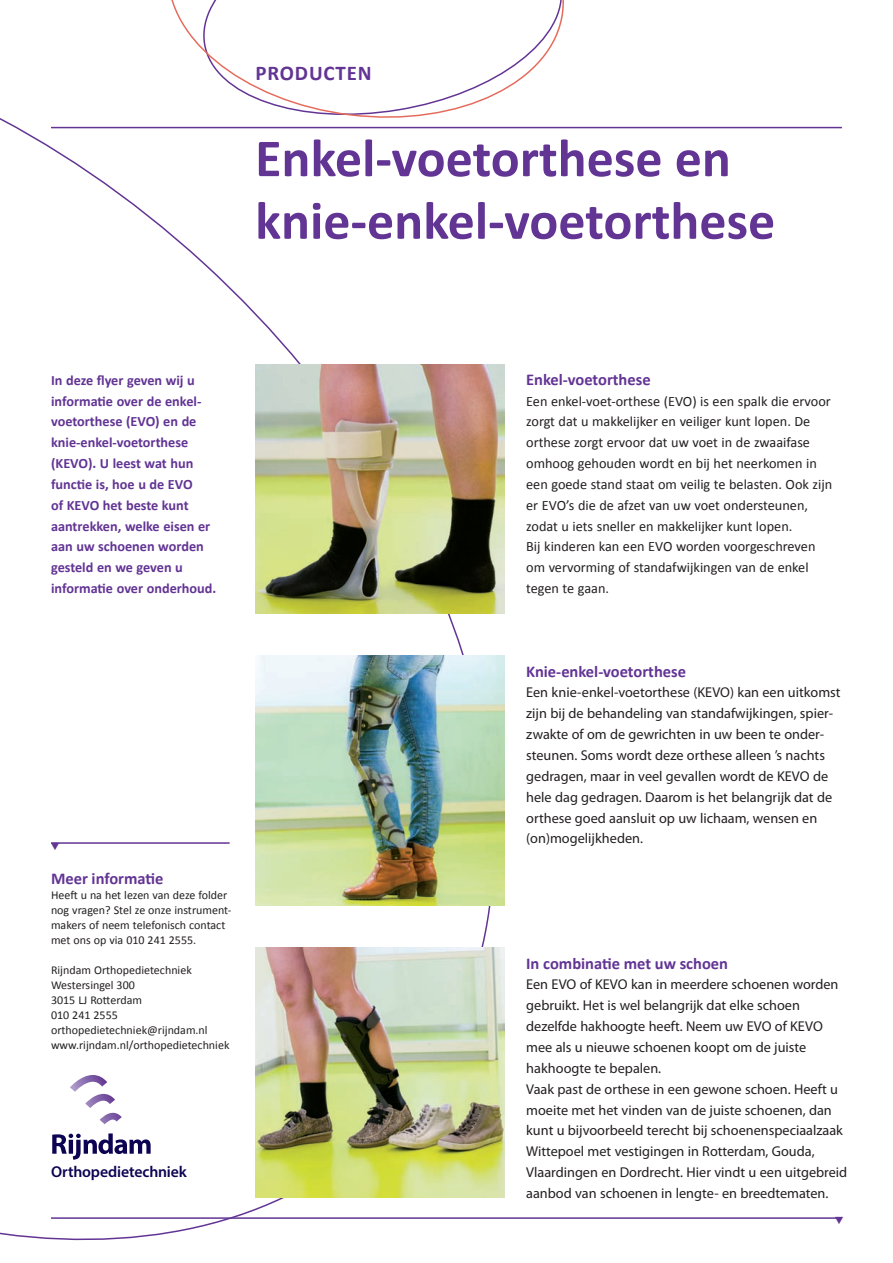
<style>
.page{position:relative;width:893px;height:1263px;background:#fff}
.page>*{position:absolute;margin:0;border:0;box-sizing:border-box;transform-origin:0 0}
.t1{font:700 54px/62.6px "Calibri";color:#623494}
.t2{font:700 21px "Calibri";letter-spacing:.04em;color:#623494}
.t3{font:700 16.5px "Calibri";color:#623494}
.t4{font:600 15.75px "Myriad Pro";letter-spacing:-.01em;color:#0c0452}
.t5{font:14.25px/20.9px "Myriad Pro";color:#231f20}
.t6{font:14.25px/20.9px "Calibri";color:#231f20}
.t7{font:700 14.25px/20.9px "Calibri";color:#623494}
.t8{font:12px/15px "Calibri";color:#231f20}
</style>
<div class="page">
<img style="left:70px;top:1075px;width:37px;height:17px">
<img style="left:85px;top:1094px;width:30px;height:14px">
<img style="left:100px;top:1113px;width:22px;height:11px">
<svg style="left:52px;top:1133px;width:99px;height:27px"></svg>
<hr style="left:51px;top:842px;width:179px;height:2px;background:#623494">
<hr style="left:51px;top:127px;width:791px;height:1px;background:#623494">
<svg style="left:160px;top:0;width:412px;height:129px"></svg>
<hr style="left:51px;top:1217px;width:791px;height:2px;background:#623494">
<img style="left:255px;top:364px;width:250px;height:250px">
<img style="left:255px;top:656px;width:250px;height:250px">
<img style="left:255px;top:948px;width:250px;height:249px">
<svg style="left:835px;top:1217px;width:7px;height:2px"></svg>
<h2 class="t2" style="left:256px;top:60px;width:118px">PrOdUctEn</h2>
<h1 class="t1" style="left:255px;top:126px;width:522px">Enkel-voetorthese en knie-enkel-voetorthese</h1>
<p class="t7" style="left:51px;top:369px;width:167px">In deze flyer geven wij u informatie over de enkel&shy;voetorthese (EVO) en de knie-enkel-voetorthese (KEVO). U leest wat hun functie is, hoe u de EVO<br>of KEVO het beste kunt aantrekken, welke eisen er aan uw schoenen worden gesteld en we geven u informatie over onderhoud.</p>
<p class="t3" style="left:51px;top:868px;width:114px">Meer informatie</p>
<p class="t8" style="left:51px;top:887px;width:182px">Heeft u na het lezen van deze folder nog vragen? Stel ze onze instrument&shy;makers of neem telefonisch contact met ons op via 010 241 2555.</p>
<p class="t8" style="left:51px;top:962px;width:180px">Rijndam Orthopedietechniek<br>Westersingel 300<br>3015 LJ Rotterdam<br>010 241 2555 orthopedietechniek@rijndam.nl www.rijndam.nl/orthopedietechniek</p>
<p class="t4" style="left:51px;top:1166px;width:137px">Orthopedietechniek</p>
<p class="t3" style="left:526px;top:369px;width:126px">Enkel-voetorthese</p>
<p class="t6" style="left:526px;top:390px;width:308px">Een enkel-voet-orthese (EVO) is een spalk die ervoor zorgt dat u makkelijker en veiliger kunt lopen. De orthese zorgt ervoor dat uw voet in de zwaaifase omhoog gehouden wordt en bij het neerkomen in een goede stand staat om veilig te belasten. Ook zijn er EVO’s die de afzet van uw voet ondersteunen, zodat u iets sneller en makkelijker kunt lopen.<br>Bij kinderen kan een EVO worden voorgeschreven om vervorming of standafwijkingen van de enkel tegen te gaan.</p>
<p class="t3" style="left:526px;top:661px;width:161px">Knie-enkel-voetorthese</p>
<p class="t5" style="left:526px;top:683px;width:316px">Een knie-enkel-voetorthese (KEVO) kan een uitkomst zijn bij de behandeling van standafwijkingen, spier&shy;zwakte of om de gewrichten in uw been te onder&shy;steunen. Soms wordt deze orthese alleen ’s nachts gedragen, maar in veel gevallen wordt de KEVO de hele dag gedragen. Daarom is het belangrijk dat de orthese goed aansluit op uw lichaam, wensen en (on)mogelijkheden.</p>
<p class="t3" style="left:526px;top:953px;width:203px">In combinatie met uw schoen</p>
<p class="t5" style="left:526px;top:975px;width:323px">Een EVO of KEVO kan in meerdere schoenen worden gebruikt. Het is wel belangrijk dat elke schoen dezelfde hakhoogte heeft. Neem uw EVO of KEVO mee als u nieuwe schoenen koopt om de juiste hakhoogte te bepalen.<br>Vaak past de orthese in een gewone schoen. Heeft u moeite met het vinden van de juiste schoenen, dan kunt u bijvoorbeeld terecht bij schoenenspeciaalzaak Wittepoel met vestigingen in Rotterdam, Gouda, Vlaardingen en Dordrecht. Hier vindt u een uitgebreid aanbod van schoenen in lengte- en breedtematen.</p>
</div>
